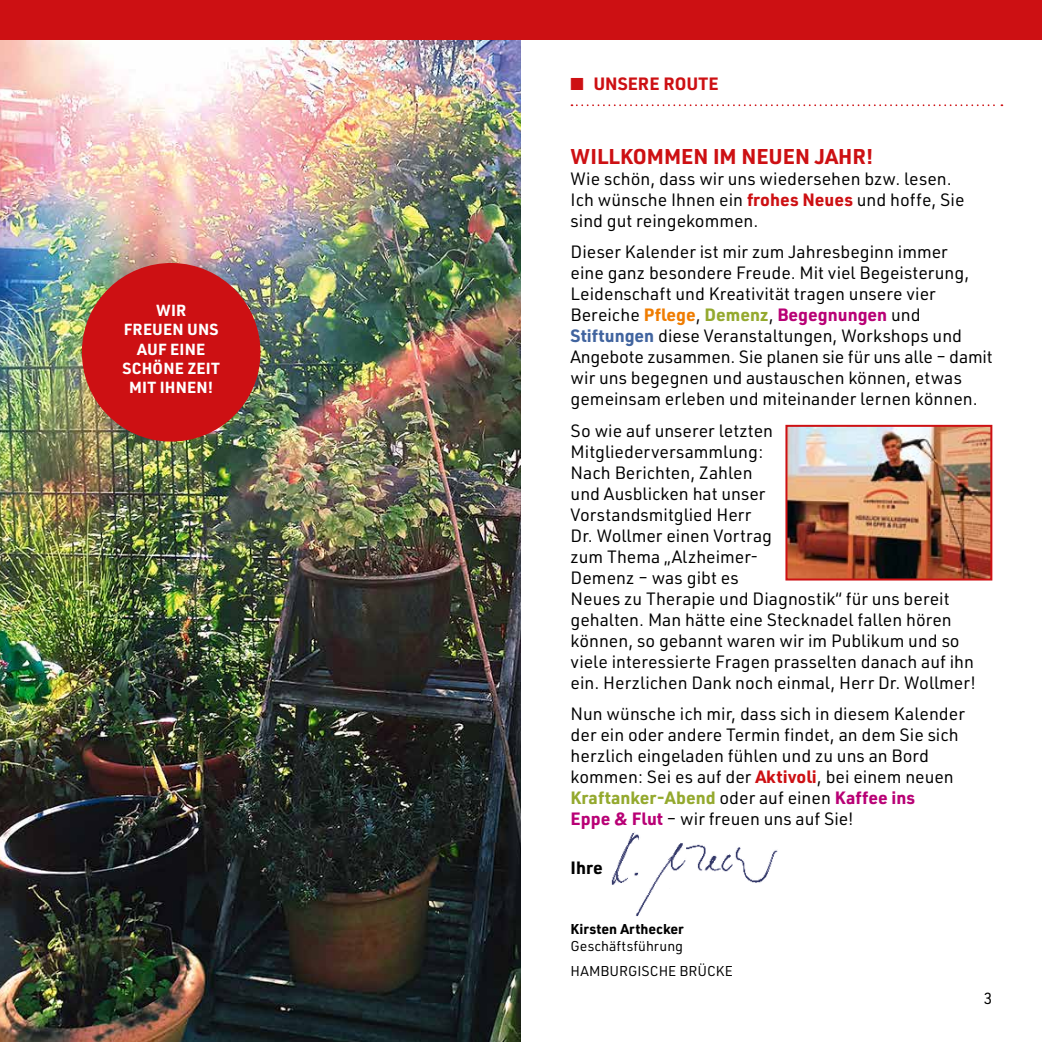
<style>
.page{position:relative;width:1042px;height:1042px;background:#fff}
.page>*{position:absolute;margin:0;border:0;box-sizing:border-box;transform-origin:0 0}
.t1{font:700 21px "URWDIN";color:#cd1013}
.t2{font:17.5px/21px "URWDIN";color:#000}
.t3{font:700 17.5px "URWDIN";color:#cd1013}
.t4{font:700 17.5px "URWDIN";color:#000}
.t5{font:700 15.75px/19.2px "URWDIN";letter-spacing:.01em;color:#fff;text-align:center}
.t6{font:15.75px "URWDIN";color:#000}
.t7{font:14px/24.5px "URWDIN";color:#000}
.t8{font:700 14px "URWDIN";letter-spacing:.005em;color:#000}
.s1{font-weight:700;color:#cd1013}
.s2{font-weight:700;color:#ef7c00}
.s3{font-weight:700;color:#94a92e}
.s4{font-weight:700;color:#b80075}
.s5{font-weight:700;color:#41649f}
</style>
<div class="page">
<img style="left:611px;top:832px;width:167px;height:85px">
<svg style="left:571px;top:104px;width:431px;height:2px"></svg>
<div style="left:0;top:0;width:521px;height:40px;background:#cd1013"></div>
<div style="left:521px;top:0;width:521px;height:40px;background:#cd1013"></div>
<img style="left:788px;top:428px;width:201px;height:149px">
<div style="left:785px;top:425px;width:207px;height:155px;border:2px solid #cd1013"></div>
<img style="left:0;top:41px;width:521px;height:1001px">
<img style="left:81px;top:262px;width:180px;height:180px">
<p class="t5" style="left:122px;top:300px;width:99px">WIR<br>FREUEN UNS<br>AUF EINE<br>SCHÖNE ZEIT<br>MIT IHNEN!</p>
<p class="t3" style="left:570px;top:72px;width:150px">■ UNSERE ROUTE</p>
<p class="t1" style="left:570px;top:142px;width:304px">WILLKOMMEN IM NEUEN JAHR!</p>
<p class="t2" style="left:570px;top:167px;width:395px">Wie schön, dass wir uns wiedersehen bzw. lesen.<br>Ich wünsche Ihnen ein <span class="s1">frohes Neues</span> und hoffe, Sie sind gut reingekommen.</p>
<p class="t2" style="left:570px;top:241px;width:423px">Dieser Kalender ist mir zum Jahresbeginn immer<br>eine ganz besondere Freude. Mit viel Begeisterung, Leidenschaft und Kreativität tragen unsere vier Bereiche <span class="s2">Pflege</span>, <span class="s3">Demenz</span>, <span class="s4">Begegnungen</span> und <span class="s5">Stiftungen</span> diese Veranstaltungen, Workshops und Angebote zusammen. Sie planen sie für uns alle – damit wir uns begegnen und austauschen können, etwas gemeinsam erleben und miteinander lernen können.</p>
<p class="t2" style="left:570px;top:419px;width:407px">So wie auf unserer letzten<br>Mitgliederversammlung:<br>Nach Berichten, Zahlen<br>und Ausblicken hat unser<br>Vorstandsmitglied Herr<br>Dr. Wollmer einen Vortrag<br>zum Thema „Alzheimer-<br>Demenz – was gibt es<br>Neues zu Therapie und Diagnostik“ für uns bereit gehalten. Man hätte eine Stecknadel fallen hören können, so gebannt waren wir im Publikum und so viele interessierte Fragen prasselten danach auf ihn ein. Herzlichen Dank noch einmal, Herr Dr. Wollmer!</p>
<p class="t2" style="left:570px;top:703px;width:396px">Nun wünsche ich mir, dass sich in diesem Kalender der ein oder andere Termin findet, an dem Sie sich herzlich eingeladen fühlen und zu uns an Bord kommen: Sei es auf der <span class="s1">Aktivoli</span>, bei einem neuen <span class="s3">Kraftanker-Abend</span> oder auf einen <span class="s4">Kaffee ins<br>Eppe &amp; Flut</span> – wir freuen uns auf Sie!</p>
<p class="t4" style="left:570px;top:856px;width:34px">Ihre</p>
<p class="t8" style="left:570px;top:919px;width:115px">Kirsten Arthecker</p>
<p class="t7" style="left:570px;top:933px;width:164px">Geschäftsführung<br>HAMBURGISCHE BRÜCKE</p>
<p class="t6" style="left:984px;top:987px;width:10px">3</p>
</div>
